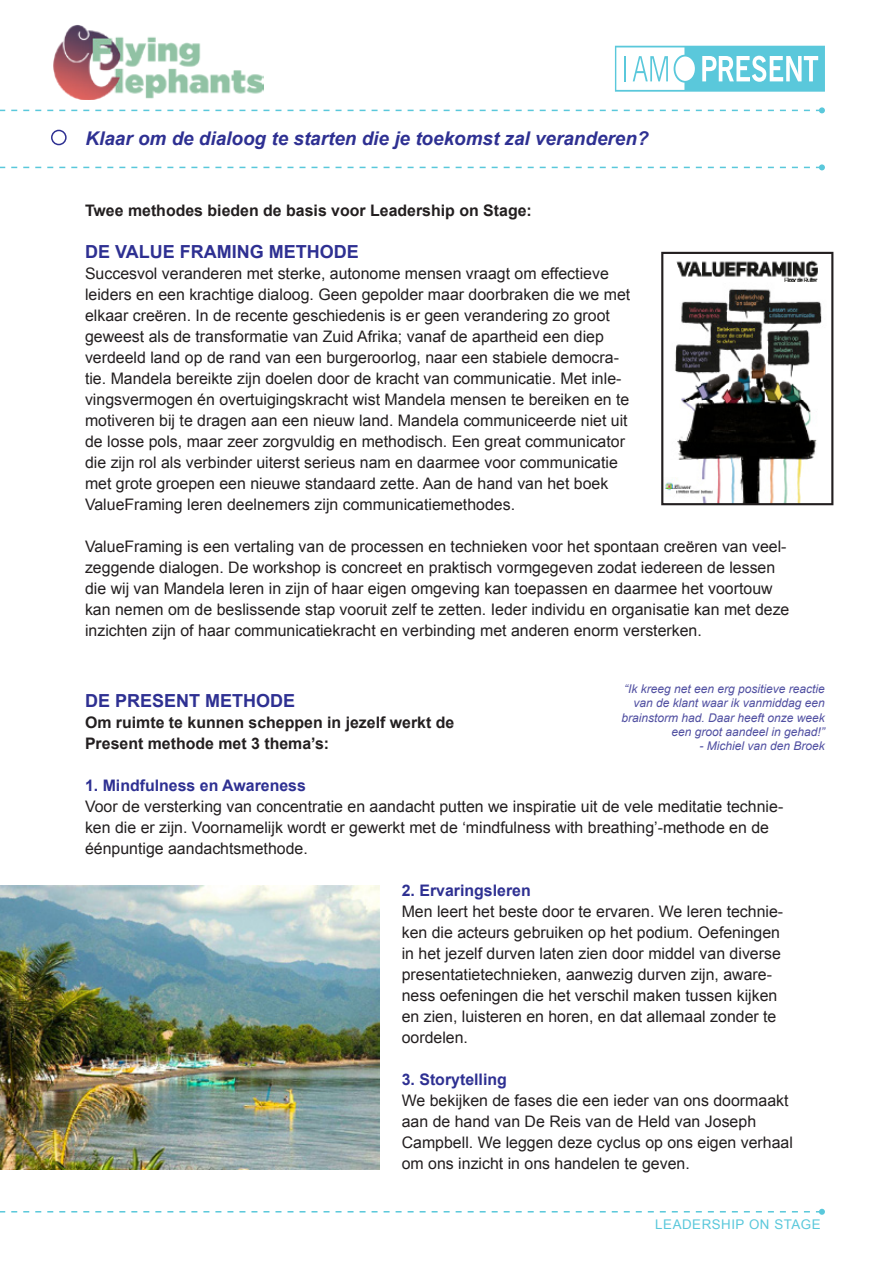
<style>
.page{position:relative;width:893px;height:1263px;background:#fff}
.page>*{position:absolute;margin:0;border:0;box-sizing:border-box;transform-origin:0 0}
.tussenkop{font:italic 700 18.9px "Arial";color:#2e3092}
.kop{font:700 18px "Arial";color:#2e3092}
.plat{font:15.9px/21px "Arial";color:#231f20}
.plat-2{font:700 15.9px "Arial";color:#231f20}
.tussenkop-2{font:700 15.9px "Arial";color:#2e3092}
.intro{font:700 15.9px "Arial";color:#231f20}
.plat-3{font:13.35px "Arial";letter-spacing:.04em;color:#5ac8db}
.quotes{font:italic 12px/14.4px "Arial";color:#504fa1;text-align:right}
</style>
<div class="page">
<svg style="left:0;top:164px;width:825px;height:6px"></svg>
<img style="left:664px;top:260px;width:158px;height:242px">
<div style="left:661px;top:252px;width:172px;height:253px;border:2px solid #231f20"></div>
<svg style="left:0;top:1209px;width:825px;height:6px"></svg>
<svg style="left:0;top:107px;width:825px;height:6px"></svg>
<div style="left:51px;top:130px;width:16px;height:15px;border:2px solid #2e3092;border-radius:50%"></div>
<svg style="left:615px;top:46px;width:210px;height:46px"></svg>
<img style="left:53px;top:25px;width:210px;height:75px">
<img style="left:0;top:885px;width:379px;height:284px">
<p class="tussenkop" style="left:86px;top:126px;width:564px">Klaar om de dialoog te starten die je toekomst zal veranderen?</p>
<p class="intro" style="left:85px;top:200px;width:448px">Twee methodes bieden de basis voor Leadership on Stage:</p>
<p class="kop" style="left:85px;top:240px;width:275px">DE VALUE FRAMING METHODE</p>
<p class="plat" style="left:85px;top:263px;width:547px">Succesvol veranderen met sterke, autonome mensen vraagt om effectieve leiders en een krachtige dialoog. Geen gepolder maar doorbraken die we met elkaar creëren. In de recente geschiedenis is er geen verandering zo groot geweest als de transformatie van Zuid Afrika; vanaf de apartheid een diep verdeeld land op de rand van een burgeroorlog, naar een stabiele democra&shy;tie. Mandela bereikte zijn doelen door de kracht van communicatie. Met inle&shy;vingsvermogen én overtuigingskracht wist Mandela mensen te bereiken en te motiveren bij te dragen aan een nieuw land. Mandela communiceerde niet uit de losse pols, maar zeer zorgvuldig en methodisch. Een great communicator die zijn rol als verbinder uiterst serieus nam en daarmee voor communicatie met grote groepen een nieuwe standaard zette. Aan de hand van het boek ValueFraming leren deelnemers zijn communicatiemethodes.</p>
<p class="plat" style="left:85px;top:536px;width:706px">ValueFraming is een vertaling van de processen en technieken voor het spontaan creëren van veel&shy;zeggende dialogen. De workshop is concreet en praktisch vormgegeven zodat iedereen de lessen die wij van Mandela leren in zijn of haar eigen omgeving kan toepassen en daarmee het voortouw kan nemen om de beslissende stap vooruit zelf te zetten. Ieder individu en organisatie kan met deze inzichten zijn of haar communicatiekracht en verbinding met anderen enorm versterken.</p>
<p class="quotes" style="left:621px;top:681px;width:205px">“Ik kreeg net een erg positieve reactie van de klant waar ik vanmiddag een brainstorm had. Daar heeft onze week een groot aandeel in gehad!”</p>
<p class="quotes" style="left:699px;top:739px;width:127px">- Michiel van den Broek</p>
<p class="kop" style="left:85px;top:689px;width:212px">DE PRESENT METHODE</p>
<p class="plat-2" style="left:85px;top:712px;width:371px">Om ruimte te kunnen scheppen in jezelf werkt de</p>
<p class="plat-2" style="left:85px;top:733px;width:246px">Present methode met 3 thema’s:</p>
<p class="tussenkop-2" style="left:85px;top:775px;width:222px">1. Mindfulness en Awareness</p>
<p class="plat" style="left:85px;top:796px;width:700px">Voor de versterking van concentratie en aandacht putten we inspiratie uit de vele meditatie technie&shy;ken die er zijn. Voornamelijk wordt er gewerkt met de ‘mindfulness with breathing’-methode en de éénpuntige aandachtsmethode.</p>
<p class="tussenkop-2" style="left:402px;top:880px;width:131px">2. Ervaringsleren</p>
<p class="plat" style="left:402px;top:901px;width:383px">Men leert het beste door te ervaren. We leren technie&shy;ken die acteurs gebruiken op het podium. Oefeningen in het jezelf durven laten zien door middel van diverse presentatietechnieken, aanwezig durven zijn, aware&shy;ness oefeningen die het verschil maken tussen kijken en zien, luisteren en horen, en dat allemaal zonder te oordelen.</p>
<p class="tussenkop-2" style="left:402px;top:1069px;width:107px">3. Storytelling</p>
<p class="plat" style="left:402px;top:1090px;width:393px">We bekijken de fases die een ieder van ons doormaakt aan de hand van De Reis van de Held van Joseph Campbell. We leggen deze cyclus op ons eigen verhaal om ons inzicht in ons handelen te geven.</p>
<p class="plat-3" style="left:655px;top:1216px;width:167px">LEADERSHIP ON STAGE</p>
</div>
